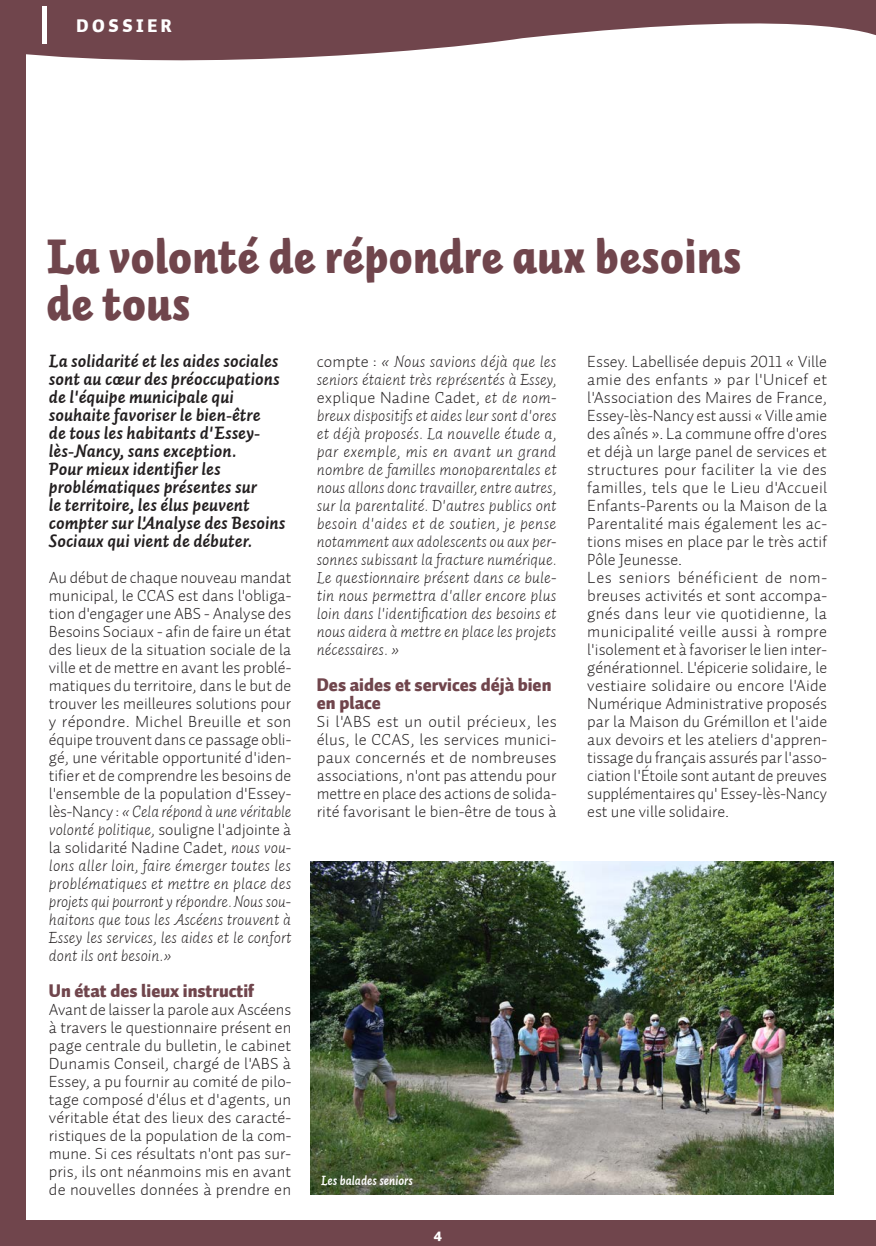
<style>
.page{position:relative;width:876px;height:1246px;background:#fff}
.page>*{position:absolute;margin:0;border:0;box-sizing:border-box;transform-origin:0 0}
.t1{font:48px/46.5px "Auto 2 Black Italic LF";color:#70454c}
.t2{font:18px/18px "Auto 2 Bold Italic LF";color:#231f20}
.t3{font:18px/18px "Auto 2 Black LF";color:#70454c}
.t4{font:18px "Auto 2 Black LF";letter-spacing:.2em;color:#fff}
.t5{font:16.5px/18px "Auto 2 Light LF";color:#231f20;text-align:justify}
.t6{font:16.5px/18px "Auto 2 Light Italic LF";color:#231f20;text-align:justify}
.t7{font:13.5px "Auto 2 Bold Italic LF";color:#fff;scale:.9 1}
.t8{font:13.5px "Auto 2 Black LF";color:#fff}
.s1{font-family:"Auto 2 Light LF"}
.s2{font-family:"Auto 2 Light Italic LF"}
</style>
<div class="page">
<svg style="left:26px;top:0;width:850px;height:61px;fill:#70454c"></svg>
<div style="left:0;top:0;width:26px;height:1246px;background:#70454c"></div>
<hr style="left:43px;top:6px;width:4px;height:37px;background:#fff">
<div style="left:0;top:1220px;width:876px;height:26px;background:#70454c"></div>
<img style="left:310px;top:861px;width:523px;height:334px">
<p class="t4" style="left:77px;top:14px;width:97px">DOSSIER</p>
<h1 class="t1" style="left:47px;top:234px;width:704px">La volonté de répondre aux besoins de tous</h1>
<p class="t6" style="left:317px;top:353px;width:241px"><span class="s1">compte :</span> « Nous savions déjà que les seniors étaient très représentés à Essey,</p>
<p class="t5" style="left:317px;top:388px;width:241px">explique Nadine Cadet, <span class="s2">et de nom-</span></p>
<p class="t6" style="left:317px;top:407px;width:241px">breux dispositifs et aides leur sont d'ores et déjà proposés. La nouvelle étude a, par exemple, mis en avant un grand nombre de familles monoparentales et nous allons donc travailler, entre autres, sur la parentalité. D'autres publics ont besoin d'aides et de soutien, je pense notamment aux adolescents ou aux per&shy;sonnes subissant la fracture numérique.<br>Le questionnaire présent dans ce bule&shy;tin nous permettra d'aller encore plus loin dans l'identification des besoins et nous aidera à mettre en place les projets nécessaires. »</p>
<p class="t3" style="left:317px;top:676px;width:236px">Des aides et services déjà bien en place</p>
<p class="t5" style="left:317px;top:712px;width:241px">Si l'ABS est un outil précieux, les élus, le CCAS, les services munici&shy;paux concernés et de nombreuses associations, n'ont pas attendu pour mettre en place des actions de solida&shy;rité favorisant le bien-être de tous à</p>
<p class="t2" style="left:49px;top:352px;width:238px">La solidarité et les aides sociales sont au cœur des préoccupations de l'équipe municipale qui souhaite favoriser le bien-être<br>de tous les habitants d'Essey&shy;lès-Nancy, sans exception.<br>Pour mieux identifier les problématiques présentes sur<br>le territoire, les élus peuvent compter sur l'Analyse des Besoins<br>Sociaux qui vient de débuter.</p>
<p class="t5" style="left:49px;top:568px;width:244px">Au début de chaque nouveau mandat municipal, le CCAS est dans l'obliga&shy;tion d'engager une ABS - Analyse des Besoins Sociaux - afin de faire un état des lieux de la situation sociale de la ville et de mettre en avant les problé&shy;matiques du territoire, dans le but de trouver les meilleures solutions pour y répondre. Michel Breuille et son équipe trouvent dans ce passage obli&shy;gé, une véritable opportunité d'iden&shy;tifier et de comprendre les besoins de l'ensemble de la population d'Essey-</p>
<p class="t6" style="left:49px;top:803px;width:244px"><span class="s1">lès-Nancy :</span> « Cela répond à une véritable</p>
<p class="t5" style="left:49px;top:820px;width:244px"><span class="s2">volonté politique,</span> souligne l'adjointe à la solidarité Nadine Cadet, <span class="s2">nous vou-</span></p>
<p class="t6" style="left:49px;top:857px;width:244px">lons aller loin, faire émerger toutes les problématiques et mettre en place des projets qui pourront y répondre. Nous sou&shy;haitons que tous les Ascéens trouvent à Essey les services, les aides et le confort dont ils ont besoin.»</p>
<p class="t3" style="left:49px;top:982px;width:207px">Un état des lieux instructif</p>
<p class="t5" style="left:49px;top:1000px;width:244px">Avant de laisser la parole aux Ascéens à travers le questionnaire présent en page centrale du bulletin, le cabinet Dunamis Conseil, chargé de l'ABS à Essey, a pu fournir au comité de pilo&shy;tage composé d'élus et d'agents, un véritable état des lieux des caracté&shy;ristiques de la population de la com&shy;mune. Si ces résultats n'ont pas sur&shy;pris, ils ont néanmoins mis en avant de nouvelles données à prendre en</p>
<p class="t5" style="left:587px;top:352px;width:241px;text-align:left">Essey. Labellisée depuis 2011 « Ville amie des enfants » par l'Unicef et l'Association des Maires de France, Essey-lès-Nancy est aussi « Ville amie des aînés ». La commune offre d'ores et déjà un large panel de services et structures pour faciliter la vie des familles, tels que le Lieu d'Accueil Enfants-Parents ou la Maison de la Parentalité mais également les ac&shy;tions mises en place par le très actif Pôle Jeunesse.<br>Les seniors bénéficient de nom&shy;breuses activités et sont accompa&shy;gnés dans leur vie quotidienne, la municipalité veille aussi à rompre l'isolement et à favoriser le lien inter&shy;générationnel. L'épicerie solidaire, le vestiaire solidaire ou encore l'Aide Numérique Administrative proposés par la Maison du Grémillon et l'aide aux devoirs et les ateliers d'appren&shy;tissage du français assurés par l'asso&shy;ciation l'Étoile sont autant de preuves supplémentaires qu' Essey-lès-Nancy est une ville solidaire.</p>
<p class="t7" style="left:321px;top:1172px;width:104px">Les balades seniors</p>
<p class="t8" style="left:434px;top:1227px;width:10px">4</p>
</div>
